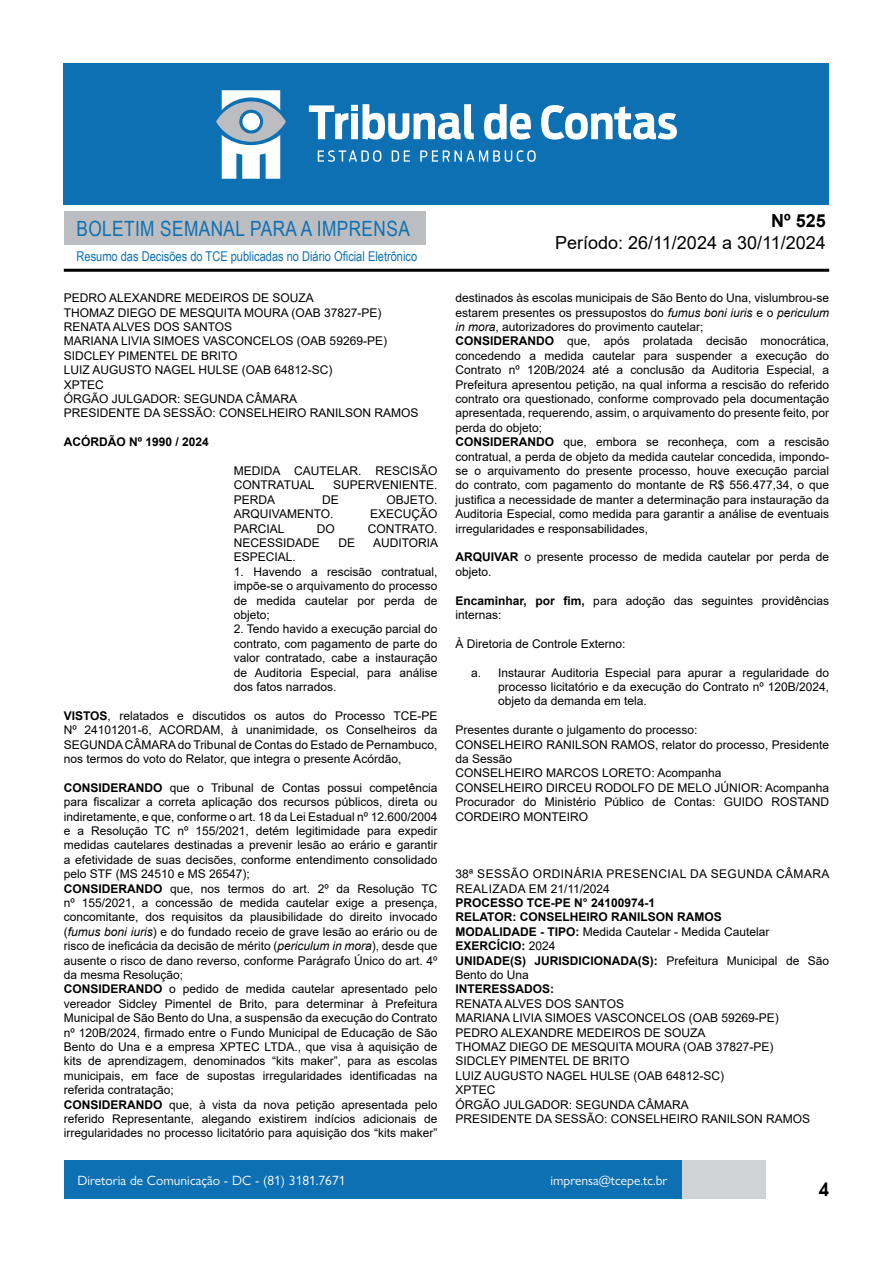
<style>
.page{position:relative;width:893px;height:1263px;background:#fff}
.page>*{position:absolute;margin:0;border:0;box-sizing:border-box;transform-origin:0 0}
.t1{font:21px "Arial Narrow";letter-spacing:.02em;color:#0d70b3}
.t2{font:18px "Arial";color:#000}
.t3{font:700 18px "Arial";color:#000}
.t4{font:600 18px "Avant Garde";color:#000}
.t5{font:13.5px "Gill Sans Nova";color:#fff}
.t6{font:13.5px "Arial Narrow";color:#0d70b3}
.t7{font:12px/14.4px "Arial";color:#000;text-align:justify}
.t8{font:700 12px "Arial";color:#000}
.t9{font:12px/14.4px "Arial";letter-spacing:.035em;color:#000}
.s1{font-weight:700}
.s2{font-style:italic}
.s3{font-weight:400}
</style>
<div class="page">
<div style="left:148px;top:1160px;width:617px;height:39px;background:#d1d2d4"></div>
<div style="left:64px;top:211px;width:361px;height:33px;background:#bcbdc0"></div>
<hr style="left:64px;top:269px;width:765px;height:3px;background:#000">
<div style="left:64px;top:64px;width:765px;height:141px;background:#0d70b3"></div>
<svg style="left:309px;top:104px;width:165px;height:36px"></svg>
<svg style="left:484px;top:104px;width:47px;height:36px"></svg>
<svg style="left:541px;top:105px;width:136px;height:35px"></svg>
<svg style="left:318px;top:150px;width:63px;height:12px"></svg>
<svg style="left:392px;top:150px;width:18px;height:12px"></svg>
<svg style="left:420px;top:150px;width:116px;height:12px"></svg>
<svg style="left:216px;top:90px;width:70px;height:89px"></svg>
<div style="left:64px;top:1160px;width:617px;height:39px;background:#0d70b3"></div>
<h1 class="t1" style="left:77px;top:213px;width:335px">BOLETIM SEMANAL PARA A IMPRENSA</h1>
<p class="t6" style="left:77px;top:246px;width:342px">Resumo das Decisões do TCE publicadas no Diário Oficial Eletrônico</p>
<p class="t7" style="left:64px;top:291px;width:252px">PEDRO ALEXANDRE MEDEIROS DE SOUZA</p>
<p class="t7" style="left:64px;top:305px;width:319px">THOMAZ DIEGO DE MESQUITA MOURA (OAB 37827-PE)</p>
<p class="t7" style="left:64px;top:319px;width:170px">RENATA ALVES DOS SANTOS</p>
<p class="t7" style="left:64px;top:334px;width:325px">MARIANA LIVIA SIMOES VASCONCELOS (OAB 59269-PE)</p>
<p class="t7" style="left:64px;top:348px;width:175px">SIDCLEY PIMENTEL DE BRITO</p>
<p class="t7" style="left:64px;top:363px;width:270px">LUIZ AUGUSTO NAGEL HULSE (OAB 64812-SC)</p>
<p class="t7" style="left:64px;top:377px;width:42px">XPTEC</p>
<p class="t7" style="left:64px;top:391px;width:235px">ÓRGÃO JULGADOR: SEGUNDA CÂMARA</p>
<p class="t7" style="left:64px;top:406px;width:356px">PRESIDENTE DA SESSÃO: CONSELHEIRO RANILSON RAMOS</p>
<p class="t8" style="left:64px;top:433px;width:147px">ACÓRDÃO Nº 1990 / 2024</p>
<p class="t7" style="left:234px;top:463px;width:205px">MEDIDA CAUTELAR. RESCISÃO<br>CONTRATUAL</p>
<p class="t7" style="left:333px;top:478px;width:106px">SUPERVENIENTE.</p>
<p class="t7" style="left:234px;top:492px;width:43px">PERDA</p>
<p class="t7" style="left:322px;top:492px;width:18px">DE</p>
<p class="t7" style="left:386px;top:492px;width:53px">OBJETO.</p>
<p class="t7" style="left:234px;top:507px;width:101px">ARQUIVAMENTO.</p>
<p class="t7" style="left:370px;top:507px;width:69px">EXECUÇÃO</p>
<p class="t7" style="left:234px;top:521px;width:52px">PARCIAL</p>
<p class="t7" style="left:317px;top:521px;width:19px">DO</p>
<p class="t7" style="left:368px;top:521px;width:71px">CONTRATO.</p>
<p class="t7" style="left:234px;top:535px;width:88px">NECESSIDADE</p>
<p class="t7" style="left:338px;top:535px;width:18px">DE</p>
<p class="t7" style="left:373px;top:535px;width:67px">AUDITORIA</p>
<p class="t7" style="left:234px;top:550px;width:64px">ESPECIAL.</p>
<p class="t7" style="left:234px;top:564px;width:205px">1. Havendo a rescisão contratual, impõe-se o arquivamento do processo de medida cautelar por perda de objeto;</p>
<p class="t7" style="left:234px;top:622px;width:205px">2. Tendo havido a execução parcial do contrato, com pagamento de parte do valor contratado, cabe a instauração de Auditoria Especial, para análise dos fatos narrados.</p>
<p class="t7" style="left:64px;top:708px;width:375px"><span class="s1">VISTOS</span>, relatados e discutidos os autos do Processo TCE-PE Nº 24101201-6, ACORDAM, à unanimidade, os Conselheiros da SEGUNDA CÂMARA do Tribunal de Contas do Estado de Pernambuco, nos termos do voto do Relator, que integra o presente Acórdão,</p>
<p class="t7" style="left:64px;top:780px;width:375px"><span class="s1">CONSIDERANDO</span> que o Tribunal de Contas possui competência para fiscalizar a correta aplicação dos recursos públicos, direta ou indiretamente, e que, conforme o art. 18 da Lei Estadual nº 12.600/2004 e a Resolução TC nº 155/2021, detém legitimidade para expedir medidas cautelares destinadas a prevenir lesão ao erário e garantir a efetividade de suas decisões, conforme entendimento consolidado pelo STF (MS 24510 e MS 26547);</p>
<p class="t7" style="left:64px;top:881px;width:375px"><span class="s1">CONSIDERANDO</span> que, nos termos do art. 2º da Resolução TC nº 155/2021, a concessão de medida cautelar exige a presença, concomitante, dos requisitos da plausibilidade do direito invocado (<span class="s2">fumus boni iuris</span>) e do fundado receio de grave lesão ao erário ou de risco de ineficácia da decisão de mérito (<span class="s2">periculum in mora</span>), desde que ausente o risco de dano reverso, conforme Parágrafo Único do art. 4º da mesma Resolução;</p>
<p class="t7" style="left:64px;top:982px;width:375px"><span class="s1">CONSIDERANDO</span> o pedido de medida cautelar apresentado pelo vereador Sidcley Pimentel de Brito, para determinar à Prefeitura Municipal de São Bento do Una, a suspensão da execução do Contrato nº 120B/2024, firmado entre o Fundo Municipal de Educação de São Bento do Una e a empresa XPTEC LTDA., que visa à aquisição de kits de aprendizagem, denominados “kits maker”, para as escolas municipais, em face de supostas irregularidades identificadas na referida contratação;</p>
<p class="t7" style="left:64px;top:1097px;width:375px"><span class="s1">CONSIDERANDO</span> que, à vista da nova petição apresentada pelo referido Representante, alegando existirem indícios adicionais de irregularidades no processo licitatório para aquisição dos “kits maker”</p>
<h2 class="t3" style="left:771px;top:208px;width:56px">Nº 525</h2>
<h2 class="t2" style="left:555px;top:230px;width:272px">Período: 26/11/2024 a 30/11/2024</h2>
<p class="t7" style="left:455px;top:291px;width:375px">destinados às escolas municipais de São Bento do Una, vislumbrou-se estarem presentes os pressupostos do <span class="s2">fumus boni iuris</span> e o <span class="s2">periculum in mora</span>, autorizadores do provimento cautelar;</p>
<p class="t7" style="left:455px;top:334px;width:375px"><span class="s1">CONSIDERANDO</span> que, após prolatada decisão monocrática, concedendo a medida cautelar para suspender a execução do Contrato nº 120B/2024 até a conclusão da Auditoria Especial, a Prefeitura apresentou petição, na qual informa a rescisão do referido contrato ora questionado, conforme comprovado pela documentação apresentada, requerendo, assim, o arquivamento do presente feito, por perda do objeto;</p>
<p class="t7" style="left:455px;top:435px;width:375px"><span class="s1">CONSIDERANDO</span> que, embora se reconheça, com a rescisão contratual, a perda de objeto da medida cautelar concedida, impondo&shy;se o arquivamento do presente processo, houve execução parcial do contrato, com pagamento do montante de R$ 556.477,34, o que justifica a necessidade de manter a determinação para instauração da Auditoria Especial, como medida para garantir a análise de eventuais irregularidades e responsabilidades,</p>
<p class="t7" style="left:455px;top:550px;width:375px"><span class="s1">ARQUIVAR</span> o presente processo de medida cautelar por perda de objeto.</p>
<p class="t7" style="left:455px;top:593px;width:375px"><span class="s1">Encaminhar, por fim,</span> para adoção das seguintes providências internas:</p>
<p class="t7" style="left:455px;top:636px;width:172px">À Diretoria de Controle Externo:</p>
<p class="t7" style="left:498px;top:665px;width:333px;text-indent:-27px">a. Instaurar Auditoria Especial para apurar a regularidade do processo licitatório e da execução do Contrato nº 120B/2024, objeto da demanda em tela.</p>
<p class="t7" style="left:455px;top:723px;width:244px">Presentes durante o julgamento do processo:</p>
<p class="t7" style="left:455px;top:737px;width:375px">CONSELHEIRO RANILSON RAMOS, relator do processo, Presidente da Sessão</p>
<p class="t7" style="left:455px;top:766px;width:267px">CONSELHEIRO MARCOS LORETO: Acompanha</p>
<p class="t7" style="left:455px;top:780px;width:375px">CONSELHEIRO DIRCEU RODOLFO DE MELO JÚNIOR: Acompanha</p>
<p class="t7" style="left:455px;top:795px;width:375px">Procurador do Ministério Público de Contas: GUIDO ROSTAND<br>CORDEIRO MONTEIRO</p>
<p class="t9" style="left:455px;top:867px;width:376px">38ª SESSÃO ORDINÁRIA PRESENCIAL DA SEGUNDA CÂMARA<br>REALIZADA EM 21/11/2024</p>
<p class="t8" style="left:455px;top:894px;width:201px">PROCESSO TCE-PE N° 24100974-1</p>
<p class="t8" style="left:455px;top:909px;width:268px">RELATOR: CONSELHEIRO RANILSON RAMOS</p>
<p class="t7" style="left:455px;top:924px;width:316px"><span class="s1">MODALIDADE - TIPO:</span> Medida Cautelar - Medida Cautelar</p>
<p class="t8" style="left:455px;top:937px;width:102px">EXERCÍCIO: <span class="s3">2024</span></p>
<p class="t7" style="left:455px;top:953px;width:375px"><span class="s1">UNIDADE(S) JURISDICIONADA(S):</span> Prefeitura Municipal de São<br>Bento do Una</p>
<p class="t8" style="left:455px;top:981px;width:100px">INTERESSADOS:</p>
<p class="t7" style="left:455px;top:996px;width:170px">RENATA ALVES DOS SANTOS</p>
<p class="t7" style="left:455px;top:1011px;width:325px">MARIANA LIVIA SIMOES VASCONCELOS (OAB 59269-PE)</p>
<p class="t7" style="left:455px;top:1025px;width:252px">PEDRO ALEXANDRE MEDEIROS DE SOUZA</p>
<p class="t7" style="left:455px;top:1039px;width:319px">THOMAZ DIEGO DE MESQUITA MOURA (OAB 37827-PE)</p>
<p class="t7" style="left:455px;top:1054px;width:175px">SIDCLEY PIMENTEL DE BRITO</p>
<p class="t7" style="left:455px;top:1068px;width:270px">LUIZ AUGUSTO NAGEL HULSE (OAB 64812-SC)</p>
<p class="t7" style="left:455px;top:1083px;width:42px">XPTEC</p>
<p class="t7" style="left:455px;top:1097px;width:235px">ÓRGÃO JULGADOR: SEGUNDA CÂMARA</p>
<p class="t7" style="left:455px;top:1111px;width:356px">PRESIDENTE DA SESSÃO: CONSELHEIRO RANILSON RAMOS</p>
<p class="t5" style="left:77px;top:1172px;width:270px">Diretoria de Comunicação - DC - (81) 3181.7671</p>
<p class="t5" style="left:550px;top:1172px;width:119px">imprensa@tcepe.tc.br</p>
<h2 class="t4" style="left:819px;top:1177px;width:12px">4</h2>
</div>
